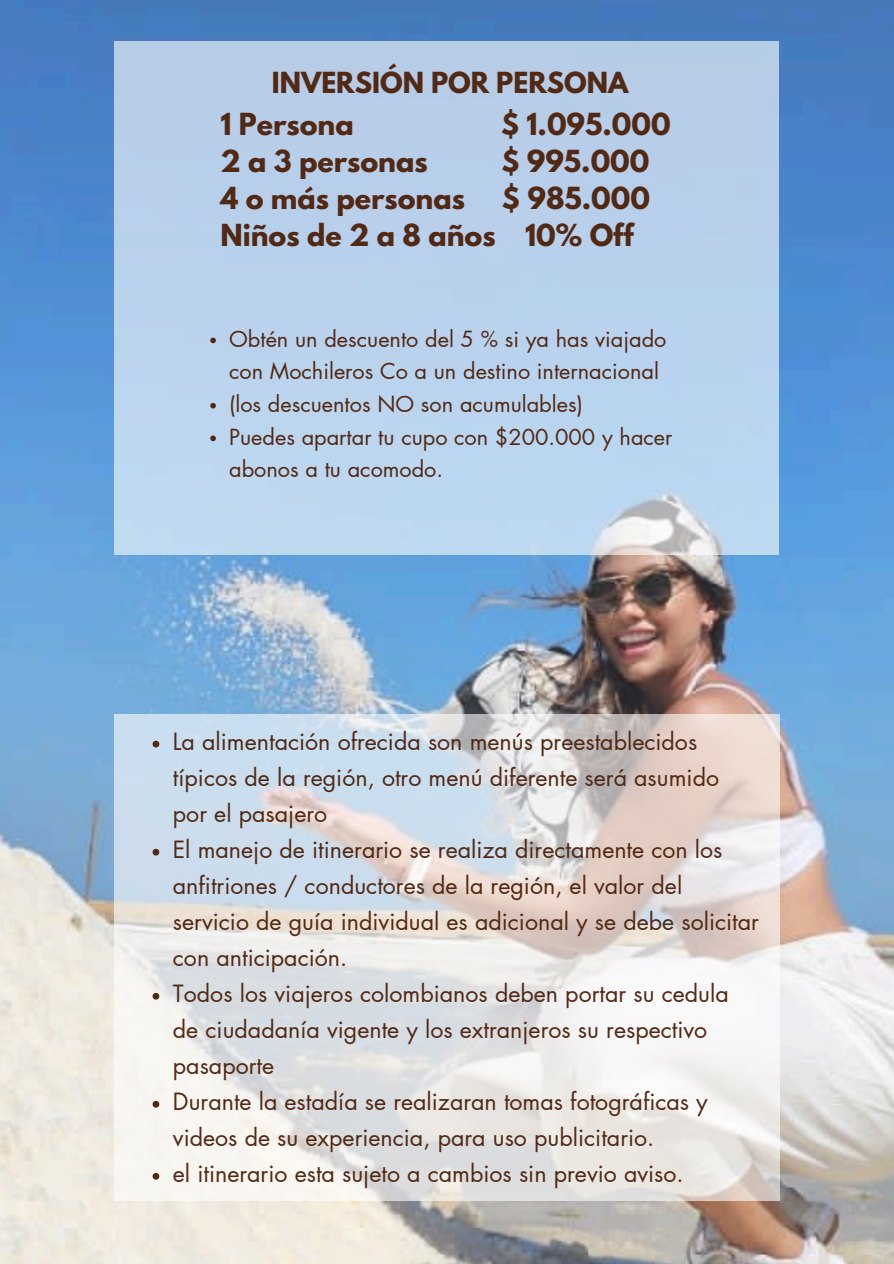
<style>
.page{position:relative;width:894px;height:1264px;background:#fff}
.page>*{position:absolute;margin:0;border:0;box-sizing:border-box;transform-origin:0 0}
.t1{font:700 27px/37.2px "League Spartan";color:#522915}
.t2{font:700 25.8px "League Spartan";color:#522915}
.t3{font:23.25px/36px "Futura LT Pro";color:#522915}
.t4{font:21.75px/32.7px "Futura LT Pro";color:#522915}
</style>
<div class="page">
<img style="left:0;top:0;width:893px;height:1263px">
<div style="left:114px;top:41px;width:664px;height:513px;background:#b9d2ed"></div>
<svg style="left:210px;top:337px;width:6px;height:6px"></svg>
<svg style="left:210px;top:403px;width:6px;height:5px"></svg>
<svg style="left:210px;top:435px;width:6px;height:6px"></svg>
<svg style="left:114px;top:714px;width:665px;height:487px"></svg>
<svg style="left:152px;top:740px;width:7px;height:7px"></svg>
<svg style="left:152px;top:848px;width:7px;height:7px"></svg>
<svg style="left:152px;top:992px;width:7px;height:7px"></svg>
<svg style="left:152px;top:1100px;width:7px;height:7px"></svg>
<svg style="left:152px;top:1172px;width:7px;height:7px"></svg>
<p class="t2" style="left:272px;top:69px;width:358px">INVERSIÓN POR PERSONA</p>
<p class="t1" style="left:220px;top:109px;width:135px">1 Persona</p>
<p class="t1" style="left:501px;top:109px;width:171px">$ 1.095.000</p>
<p class="t1" style="left:220px;top:146px;width:209px">2 a 3 personas</p>
<p class="t1" style="left:501px;top:146px;width:149px">$ 995.000</p>
<p class="t1" style="left:220px;top:183px;width:246px">4 o más personas</p>
<p class="t1" style="left:220px;top:183px;width:431px;text-indent:281px">$ 985.000<br>Niños de 2 a 8 años 10% Off</p>
<p class="t4" style="left:229px;top:323px;width:438px">Obtén un descuento del 5 % si ya has viajado con Mochileros Co a un destino internacional</p>
<h1 class="t4" style="left:229px;top:388px;width:355px">(los descuentos NO son acumulables)</h1>
<h2 class="t4" style="left:229px;top:421px;width:444px">Puedes apartar tu cupo con $200.000 y hacer abonos a tu acomodo.</h2>
<p class="t3" style="left:173px;top:724px;width:547px">La alimentación ofrecida son menús preestablecidos típicos de la región, otro menú diferente será asumido por el pasajero</p>
<p class="t3" style="left:173px;top:832px;width:587px">El manejo de itinerario se realiza directamente con los anfitriones / conductores de la región, el valor del servicio de guía individual es adicional y se debe solicitar con anticipación.</p>
<p class="t3" style="left:173px;top:976px;width:557px">Todos los viajeros colombianos deben portar su cedula de ciudadanía vigente y los extranjeros su respectivo pasaporte</p>
<p class="t3" style="left:173px;top:1084px;width:536px">Durante la estadía se realizaran tomas fotográficas y videos de su experiencia, para uso publicitario.</p>
<p class="t3" style="left:173px;top:1156px;width:512px">el itinerario esta sujeto a cambios sin previo aviso.</p>
</div>
